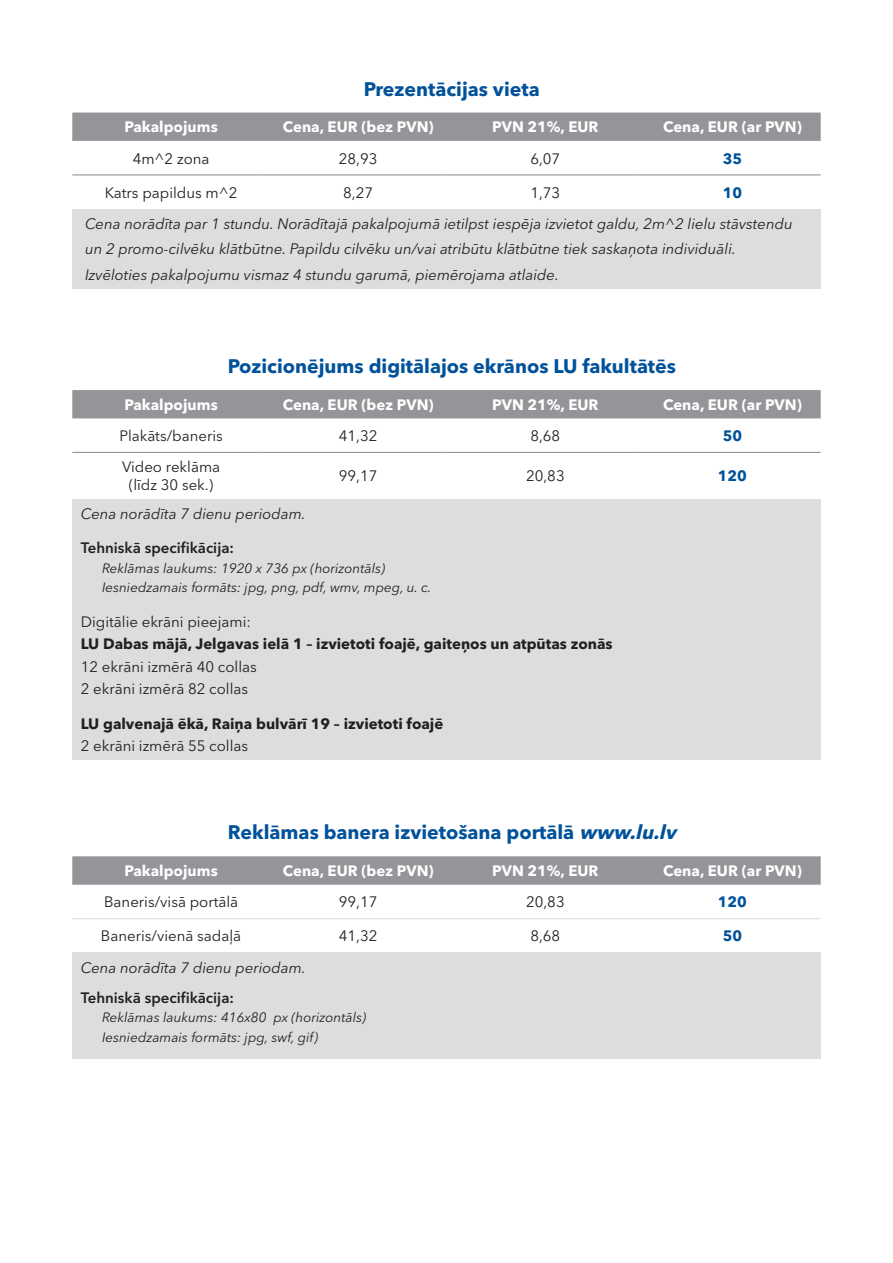
<style>
.page{position:relative;width:893px;height:1263px;background:#fff}
.page>*{position:absolute;margin:0;border:0;box-sizing:border-box;transform-origin:0 0}
.t1{font:700 19.5px "Avenir Next LT Pro";color:#01529a}
.t2{font:italic 15px/25.5px "Avenir Next LT Pro";color:#231f20}
.t3{font:15px/18px "Avenir Next LT Pro";color:#231f20;text-align:center}
.t4{font:700 15px "Avenir Next LT Pro";color:#fff}
.t5{font:700 15px "Avenir Next LT Pro";color:#231f20}
.t6{font:600 15px "Avenir Next LT Pro";color:#231f20}
.t7{font:700 15px "Avenir Next LT Pro";color:#01529a}
.t8{font:italic 13.5px/19.5px "Avenir Next LT Pro";color:#231f20}
.s1{font-style:italic}
</style>
<div class="page">
<div style="left:72px;top:113px;width:749px;height:28px;background:#939598"></div>
<div style="left:72px;top:209px;width:749px;height:79px;background:#dcdddf"></div>
<hr style="left:72px;top:174px;width:187px;height:1px;background:#939598">
<hr style="left:259px;top:174px;width:187px;height:1px;background:#939598">
<hr style="left:446px;top:174px;width:188px;height:1px;background:#939598">
<hr style="left:634px;top:174px;width:187px;height:1px;background:#939598">
<div style="left:72px;top:390px;width:749px;height:28px;background:#939598"></div>
<div style="left:72px;top:499px;width:749px;height:261px;background:#dcdddf"></div>
<hr style="left:72px;top:452px;width:187px;height:1px;background:#939598">
<hr style="left:259px;top:452px;width:187px;height:1px;background:#939598">
<hr style="left:446px;top:452px;width:188px;height:1px;background:#939598">
<hr style="left:634px;top:452px;width:187px;height:1px;background:#939598">
<svg style="left:72px;top:856px;width:749px;height:29px;background:#95979a"></svg>
<div style="left:72px;top:953px;width:749px;height:106px;background:#dcdddf"></div>
<hr style="left:72px;top:918px;width:187px;height:1px;background:#dcdddf">
<hr style="left:259px;top:918px;width:187px;height:1px;background:#dcdddf">
<hr style="left:446px;top:918px;width:188px;height:1px;background:#dcdddf">
<hr style="left:634px;top:918px;width:187px;height:1px;background:#dcdddf">
<h1 class="t1" style="left:364px;top:77px;width:177px">Prezentācijas vieta</h1>
<p class="t4" style="left:125px;top:118px;width:95px">Pakalpojums</p>
<p class="t4" style="left:283px;top:118px;width:152px">Cena, EUR (bez PVN)</p>
<p class="t4" style="left:492px;top:118px;width:108px">PVN 21%, EUR</p>
<p class="t4" style="left:663px;top:118px;width:140px">Cena, EUR (ar PVN)</p>
<p class="t3" style="left:133px;top:149px;width:78px">4m^2 zona</p>
<p class="t3" style="left:339px;top:149px;width:40px">28,93</p>
<p class="t3" style="left:530px;top:149px;width:32px">6,07</p>
<p class="t7" style="left:723px;top:149px;width:21px">35</p>
<p class="t3" style="left:105px;top:183px;width:134px">Katrs papildus m^2</p>
<p class="t3" style="left:343px;top:183px;width:31px">8,27</p>
<p class="t3" style="left:530px;top:183px;width:32px">1,73</p>
<p class="t7" style="left:723px;top:183px;width:21px">10</p>
<p class="t2" style="left:85px;top:211px;width:709px">Cena norādīta par 1 stundu. Norādītajā pakalpojumā ietilpst iespēja izvietot galdu, 2m^2 lielu stāvstendu un 2 promo-cilvēku klātbūtne. Papildu cilvēku un/vai atribūtu klātbūtne tiek saskaņota individuāli.<br>Izvēloties pakalpojumu vismaz 4 stundu garumā, piemērojama atlaide.</p>
<h1 class="t1" style="left:228px;top:354px;width:450px">Pozicionējums digitālajos ekrānos LU fakultātēs</h1>
<p class="t4" style="left:125px;top:395px;width:95px">Pakalpojums</p>
<p class="t4" style="left:283px;top:395px;width:152px">Cena, EUR (bez PVN)</p>
<p class="t4" style="left:492px;top:395px;width:108px">PVN 21%, EUR</p>
<p class="t4" style="left:663px;top:395px;width:140px">Cena, EUR (ar PVN)</p>
<p class="t3" style="left:119px;top:427px;width:105px">Plakāts/baneris</p>
<p class="t3" style="left:339px;top:427px;width:40px">41,32</p>
<p class="t3" style="left:530px;top:427px;width:32px">8,68</p>
<p class="t7" style="left:723px;top:427px;width:21px">50</p>
<p class="t3" style="left:122px;top:458px;width:100px">Video reklāma (līdz 30 sek.)</p>
<p class="t3" style="left:339px;top:467px;width:40px">99,17</p>
<p class="t3" style="left:526px;top:467px;width:40px">20,83</p>
<p class="t7" style="left:718px;top:467px;width:31px">120</p>
<p class="t2" style="left:81px;top:501px;width:227px">Cena norādīta 7 dienu periodam.</p>
<p class="t6" style="left:81px;top:539px;width:155px">Tehniskā specifikācija:</p>
<p class="t8" style="left:102px;top:558px;width:331px">Reklāmas laukums: 1920 x 736 px (horizontāls)<br>Iesniedzamais formāts: jpg, png, pdf, wmv, mpeg, u. c.</p>
<p class="t3" style="left:81px;top:612px;width:172px">Digitālie ekrāni pieejami:</p>
<p class="t5" style="left:81px;top:635px;width:533px">LU Dabas mājā, Jelgavas ielā 1 – izvietoti foajē, gaiteņos un atpūtas zonās</p>
<p class="t3" style="left:81px;top:655px;width:178px;line-height:22.5px;text-align:left">12 ekrāni izmērā 40 collas<br>2 ekrāni izmērā 82 collas</p>
<p class="t5" style="left:81px;top:714px;width:364px">LU galvenajā ēkā, Raiņa bulvārī 19 – izvietoti foajē</p>
<p class="t3" style="left:81px;top:737px;width:169px">2 ekrāni izmērā 55 collas</p>
<h1 class="t1" style="left:228px;top:820px;width:455px">Reklāmas banera izvietošana portālā <span class="s1">www.lu.lv</span></h1>
<p class="t4" style="left:125px;top:862px;width:95px">Pakalpojums</p>
<p class="t4" style="left:283px;top:862px;width:152px">Cena, EUR (bez PVN)</p>
<p class="t4" style="left:492px;top:862px;width:108px">PVN 21%, EUR</p>
<p class="t4" style="left:663px;top:862px;width:140px">Cena, EUR (ar PVN)</p>
<p class="t3" style="left:104px;top:893px;width:136px">Baneris/visā portālā</p>
<p class="t3" style="left:339px;top:893px;width:40px">99,17</p>
<p class="t3" style="left:526px;top:893px;width:40px">20,83</p>
<p class="t7" style="left:718px;top:893px;width:31px">120</p>
<p class="t3" style="left:101px;top:927px;width:142px">Baneris/vienā sadaļā</p>
<p class="t3" style="left:339px;top:927px;width:40px">41,32</p>
<p class="t3" style="left:530px;top:927px;width:32px">8,68</p>
<p class="t7" style="left:723px;top:927px;width:21px">50</p>
<p class="t2" style="left:81px;top:954px;width:227px">Cena norādīta 7 dienu periodam.</p>
<p class="t6" style="left:81px;top:988px;width:155px">Tehniskā specifikācija:</p>
<p class="t8" style="left:102px;top:1007px;width:266px">Reklāmas laukums: 416x80 px (horizontāls)<br>Iesniedzamais formāts: jpg, swf, gif)</p>
</div>
